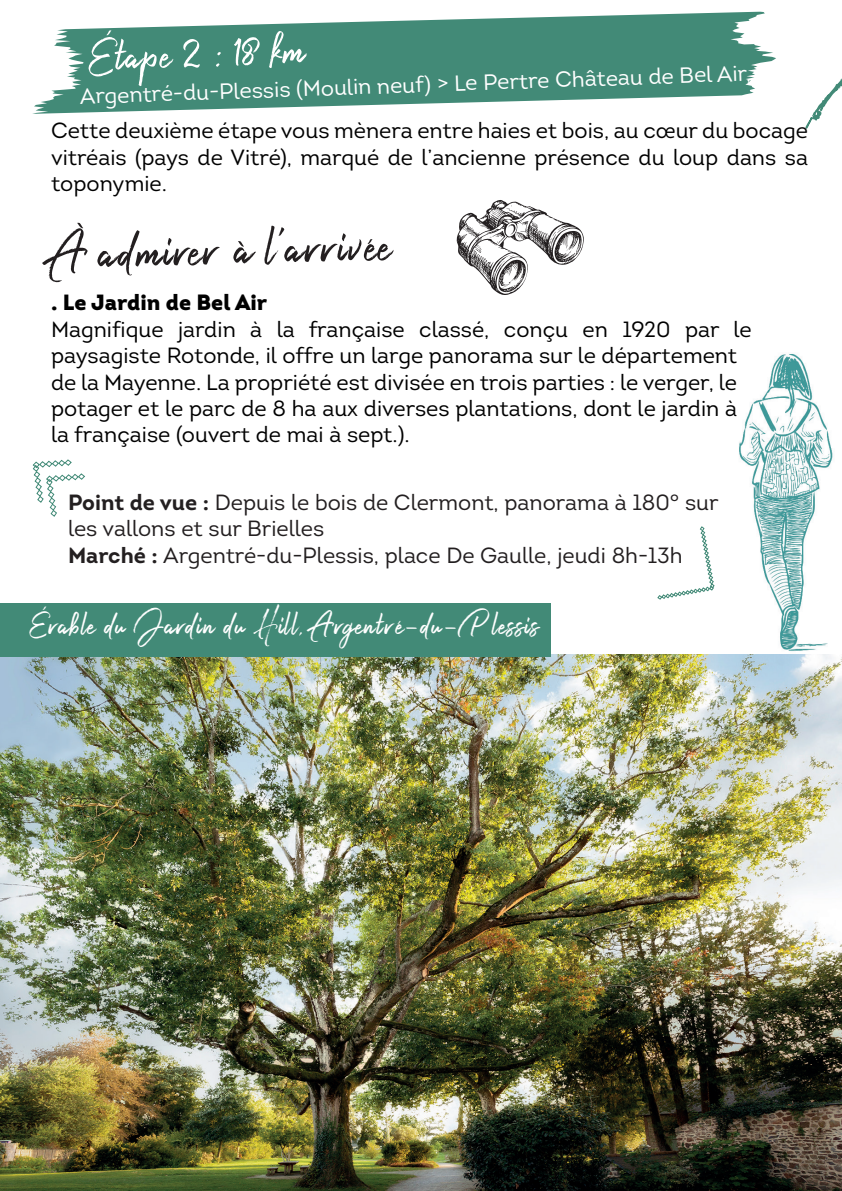
<style>
.page{position:relative;width:842px;height:1191px;background:#fff}
.page>*{position:absolute;margin:0;border:0;box-sizing:border-box;transform-origin:0 0}
.t1{font:70px "Harista";color:#231f20}
.t2{font:60px "Harista";color:#fff}
.t3{font:42px "Harista";letter-spacing:-.02em;color:#fff}
.t4{font:22px/26.4px "Intro";color:#000}
.t5{font:22px/26.4px "Intro";color:#231f20}
.t6{font:22px "Intro";color:#fff}
.t7{font:900 22px "Intro";color:#000}
.s1{font-weight:700}
</style>
<div class="page">
<svg style="left:805px;top:78px;width:37px;height:51px"></svg>
<svg style="left:32px;top:12px;width:744px;height:102px;fill:#428a77"></svg>
<img style="left:739px;top:354px;width:94px;height:297px">
<img style="left:0;top:654px;width:842px;height:537px">
<div style="left:0;top:604px;width:551px;height:53px;background:#428a77"></div>
<svg style="left:33px;top:459px;width:52px;height:58px"></svg>
<svg style="left:456px;top:200px;width:128px;height:95px"></svg>
<svg style="left:657px;top:526px;width:57px;height:73px"></svg>
<h2 class="t2" style="left:88px;top:20px;width:218px;rotate:-2deg">Étape 2 : 18 km</h2>
<p class="t6" style="left:79px;top:83px;width:673px;rotate:-2deg">Argentré-du-Plessis (Moulin neuf) &gt; Le Pertre Château de Bel Air,</p>
<p class="t4" style="left:51px;top:118px;width:758px;text-align:justify">Cette deuxième étape vous mènera entre haies et bois, au cœur du bocage vitréais (pays de Vitré), marqué de l’ancienne présence du loup dans sa toponymie.</p>
<h1 class="t1" style="left:47px;top:212px;width:344px;rotate:-2deg">À admirer à l’arrivée</h1>
<p class="t7" style="left:51px;top:288px;width:218px">. Le Jardin de Bel Air</p>
<p class="t4" style="left:51px;top:316px;width:702px">Magnifique jardin à la française classé, conçu en 1920 par le paysagiste Rotonde, il offre un large panorama sur le département de la Mayenne. La propriété est divisée en trois parties : le verger, le potager et le parc de 8 ha aux diverses plantations, dont le jardin à la française (ouvert de mai à sept.).</p>
<p class="t5" style="left:68px;top:489px;width:652px"><span class="s1">Point de vue :</span> Depuis le bois de Clermont, panorama à 180° sur les vallons et sur Brielles<br><span class="s1">Marché :</span> Argentré-du-Plessis, place De Gaulle, jeudi 8h-13h</p>
<h3 class="t3" style="left:30px;top:599px;width:511px">Érable du Jardin du Hill, Argentré-du-Plessis</h3>
</div>
